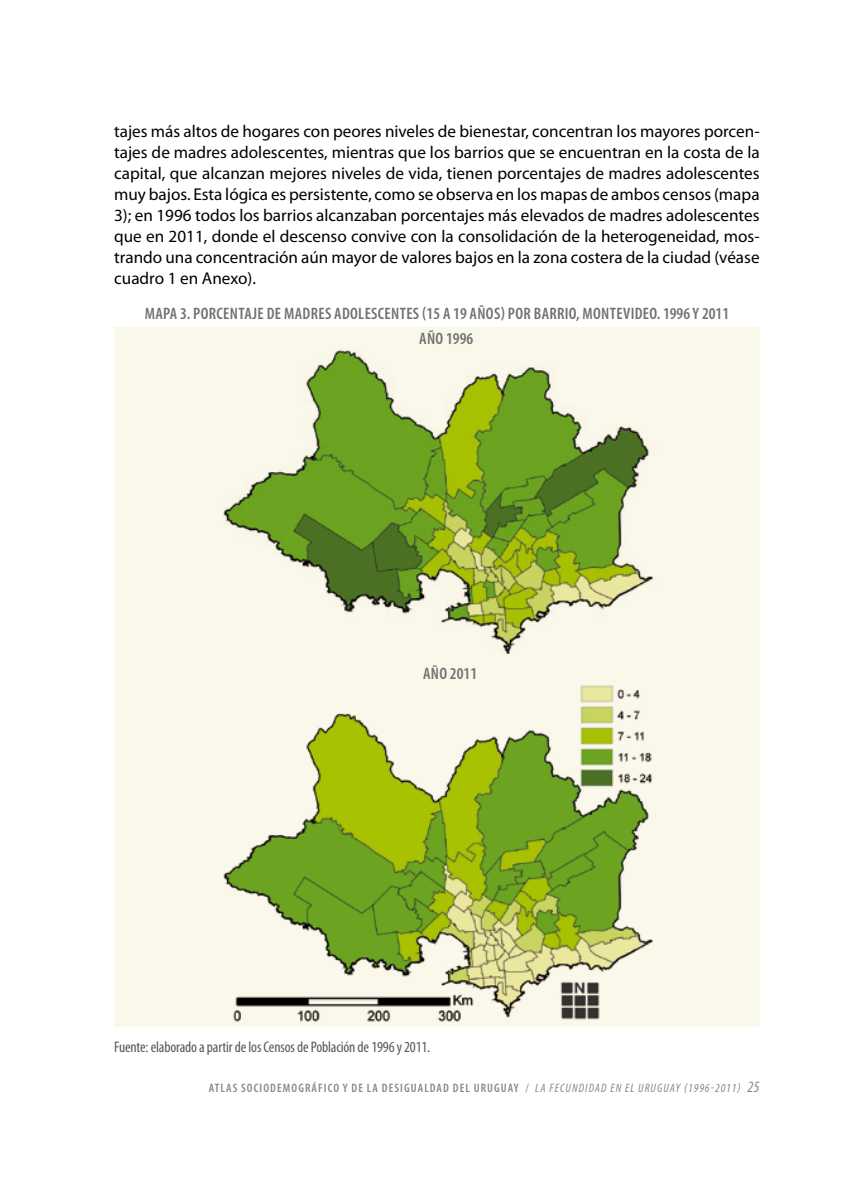
<style>
.page{position:relative;width:844px;height:1191px;background:#fff}
.page>*{position:absolute;margin:0;border:0;box-sizing:border-box;transform-origin:0 0}
.t1{font:17.15px/21px "Myriad Pro";color:#000;text-align:justify}
.t2{font:600 condensed 16.62px "Myriad Pro";color:#707172}
.t3{font:600 condensed 16.62px "Myriad Pro";letter-spacing:.02em;color:#707172}
.t4{font:condensed 15.4px "Myriad Pro";letter-spacing:-.01em;color:#58585a}
.t5{font:600 condensed 12.25px "Myriad Pro";letter-spacing:.09em;color:#87888a}
.t6{font:italic condensed 12.25px "Myriad Pro";letter-spacing:.075em;color:#87888a}
.s1{font-weight:400}
.s2{font-weight:400;font-style:italic}
.s3{font-size:15.75px}
</style>
<div class="page">
<div style="left:114px;top:327px;width:645px;height:700px;background:#faf8eb"></div>
<img style="left:223px;top:350px;width:430px;height:303px">
<img style="left:223px;top:685px;width:430px;height:337px">
<p class="t1" style="left:114px;top:120px;width:646px">tajes más altos de hogares con peores niveles de bienestar, concentran los mayores porcen&shy;tajes de madres adolescentes, mientras que los barrios que se encuentran en la costa de la capital, que alcanzan mejores niveles de vida, tienen porcentajes de madres adolescentes muy bajos. Esta lógica es persistente, como se observa en los mapas de ambos censos (mapa 3); en 1996 todos los barrios alcanzaban porcentajes más elevados de madres adolescentes que en 2011, donde el descenso convive con la consolidación de la heterogeneidad, mos&shy;trando una concentración aún mayor de valores bajos en la zona costera de la ciudad (véase cuadro 1 en Anexo).</p>
<p class="t2" style="left:145px;top:303px;width:65px">MAPA 3. PORCENT</p>
<p class="t2" style="left:244px;top:303px;width:67px">AJE DE MADRES</p>
<p class="t2" style="left:334px;top:303px;width:16px">ADOLESCENTES</p>
<p class="t3" style="left:422px;top:303px;width:169px">(15 A 19 AÑOS) POR BARRIO, MONTEVIDEO</p>
<p class="t2" style="left:656px;top:303px;width:74px">. 1996 Y 2011</p>
<p class="t2" style="left:419px;top:328px;width:55px">AÑO 1996</p>
<p class="t2" style="left:423px;top:663px;width:55px">AÑO 2011</p>
<p class="t4" style="left:114px;top:1037px;width:317px">Fuente: elaborado a partir de los Censos de Población de 1996 y 2011.</p>
<p class="t5" style="left:209px;top:1080px;width:370px">ATLAS SOCIODEMOGRÁFICO Y DE LA DESIGUALDAD DEL URUGUAY <span class="s1">/</span> <span class="s2">LA FECUNDIDAD</span></p>
<p class="t6" style="left:610px;top:1080px;width:151px">EN EL URUGUAY (1996-2011) <span class="s3">25</span></p>
</div>
